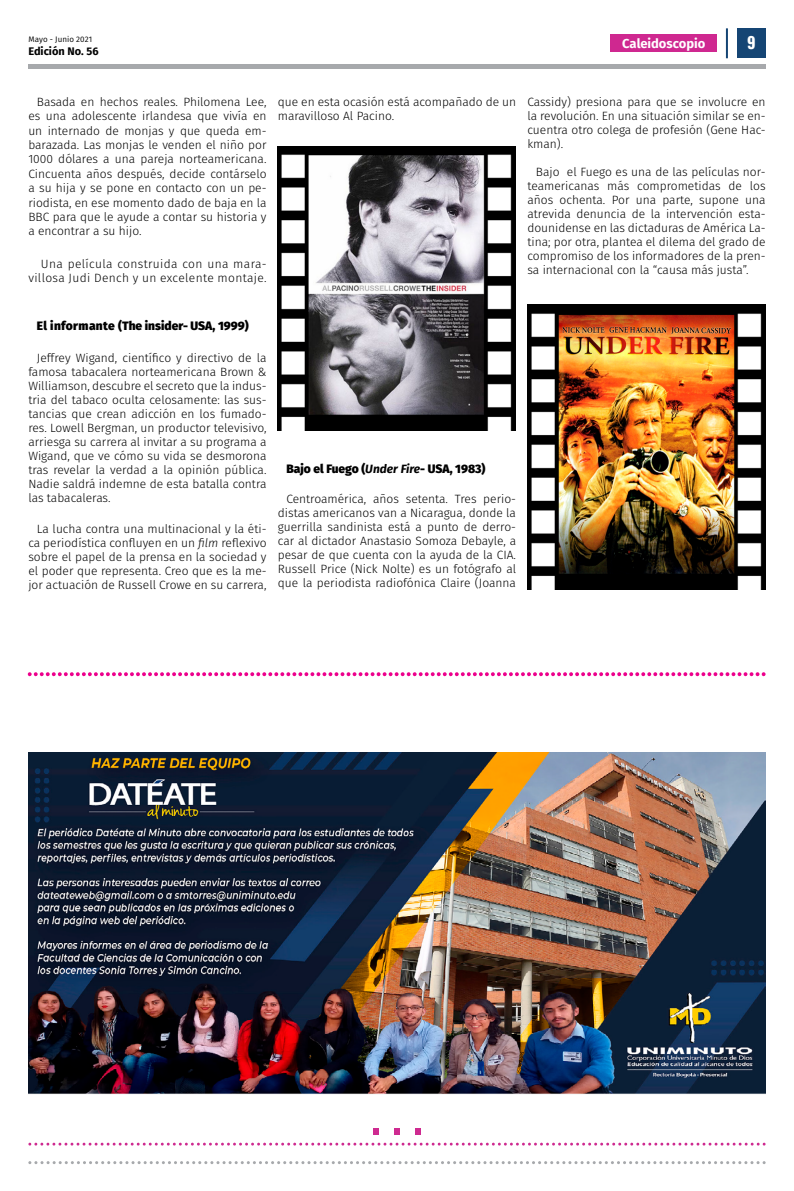
<style>
.page{position:relative;width:794px;height:1191px;background:#fff}
.page>*{position:absolute;margin:0;border:0;box-sizing:border-box;transform-origin:0 0}
.t1{font:700 16px "Oswald";color:#fff}
.t2{font:700 13px "Fira Sans";letter-spacing:-.005em;color:#fff}
.t3{font:300 12px/14px "Fira Sans";color:#000;text-align:justify}
.t4{font:300 12px/14.4px "Fira Sans";letter-spacing:.03em;color:#000;text-align:right}
.t5{font:900 12px "Fira Sans";color:#000}
.t6{font:700 11px "Fira Sans";color:#000}
.t7{font:8px "Fira Sans";letter-spacing:.01em;color:#000}
.s1{font-style:italic}
.s2{font-weight:700;font-style:italic}
</style>
<div class="page">
<div style="left:737px;top:28px;width:28px;height:30px;background:#154574"></div>
<hr style="left:726px;top:28px;width:2px;height:30px;background:#154574">
<svg style="left:28px;top:1161px;width:737px;height:3px"></svg>
<div style="left:28px;top:64px;width:737px;height:5px;background:#a7a9ac"></div>
<div style="left:610px;top:35px;width:107px;height:17px;background:#cf2890"></div>
<svg style="left:373px;top:1128px;width:6px;height:6px"></svg>
<svg style="left:394px;top:1128px;width:6px;height:6px"></svg>
<svg style="left:415px;top:1128px;width:6px;height:6px"></svg>
<svg style="left:30px;top:1142px;width:735px;height:3px"></svg>
<img style="left:277px;top:146px;width:238px;height:284px">
<img style="left:527px;top:304px;width:238px;height:285px">
<svg style="left:30px;top:672px;width:734px;height:4px"></svg>
<img style="left:28px;top:753px;width:737px;height:341px">
<p class="t7" style="left:28px;top:33px;width:65px">Mayo - Junio 2021</p>
<p class="t6" style="left:28px;top:42px;width:72px">Edición No. 56</p>
<p class="t2" style="left:622px;top:32px;width:85px">Caleidoscopio</p>
<h1 class="t1" style="left:747px;top:29px;width:10px">9</h1>
<p class="t3" style="left:28px;top:94px;width:240px;line-height:14.4px;text-indent:9px">Basada en hechos reales. Philomena Lee, es una adolescente irlandesa que vivía en un internado de monjas y que queda em&shy;barazada. Las monjas le venden el niño por 1000 dólares a una pareja norteamericana.<br>Cincuenta años después, decide contárselo a su hija y se pone en contacto con un pe&shy;riodista, en ese momento dado de baja en la BBC para que le ayude a contar su historia y a encontrar a su hijo.</p>
<p class="t4" style="left:28px;top:256px;width:240px">Una película construida con una mara&shy;villosa Judi Dench y un excelente montaje.</p>
<p class="t5" style="left:37px;top:315px;width:213px">El informante (The insider- USA, 1999)</p>
<p class="t3" style="left:28px;top:350px;width:240px;text-indent:9px">Jeffrey Wigand, científico y directivo de la famosa tabacalera norteamericana Brown &amp; Williamson, descubre el secreto que la indus&shy;tria del tabaco oculta celosamente: las sus&shy;tancias que crean adicción en los fumado&shy;res. Lowell Bergman, un productor televisivo, arriesga su carrera al invitar a su programa a Wigand, que ve cómo su vida se desmorona tras revelar la verdad a la opinión pública.<br>Nadie saldrá indemne de esta batalla contra las tabacaleras.</p>
<p class="t3" style="left:28px;top:522px;width:240px;text-indent:9px">La lucha contra una multinacional y la éti&shy;ca periodística confluyen en un <span class="s1">film</span> reflexivo sobre el papel de la prensa en la sociedad y el poder que representa. Creo que es la me&shy;jor actuación de Russell Crowe en su carrera,</p>
<p class="t3" style="left:278px;top:94px;width:240px">que en esta ocasión está acompañado de un maravilloso Al Pacino.</p>
<p class="t5" style="left:286px;top:458px;width:201px">Bajo el Fuego (<span class="s2">Under Fire</span>- USA, 1983)</p>
<p class="t3" style="left:278px;top:491px;width:240px;text-indent:9px">Centroamérica, años setenta. Tres perio&shy;distas americanos van a Nicaragua, donde la guerrilla sandinista está a punto de derro&shy;car al dictador Anastasio Somoza Debayle, a pesar de que cuenta con la ayuda de la CIA.<br>Russell Price (Nick Nolte) es un fotógrafo al que la periodista radiofónica Claire (Joanna</p>
<p class="t3" style="left:527px;top:94px;width:240px">Cassidy) presiona para que se involucre en la revolución. En una situación similar se en&shy;cuentra otro colega de profesión (Gene Hac&shy;kman).</p>
<p class="t3" style="left:527px;top:164px;width:240px;text-indent:9px">Bajo el Fuego es una de las películas nor&shy;teamericanas más comprometidas de los años ochenta. Por una parte, supone una atrevida denuncia de la intervención esta&shy;dounidense en las dictaduras de América La&shy;tina; por otra, plantea el dilema del grado de compromiso de los informadores de la pren&shy;sa internacional con la “causa más justa”.</p>
</div>
